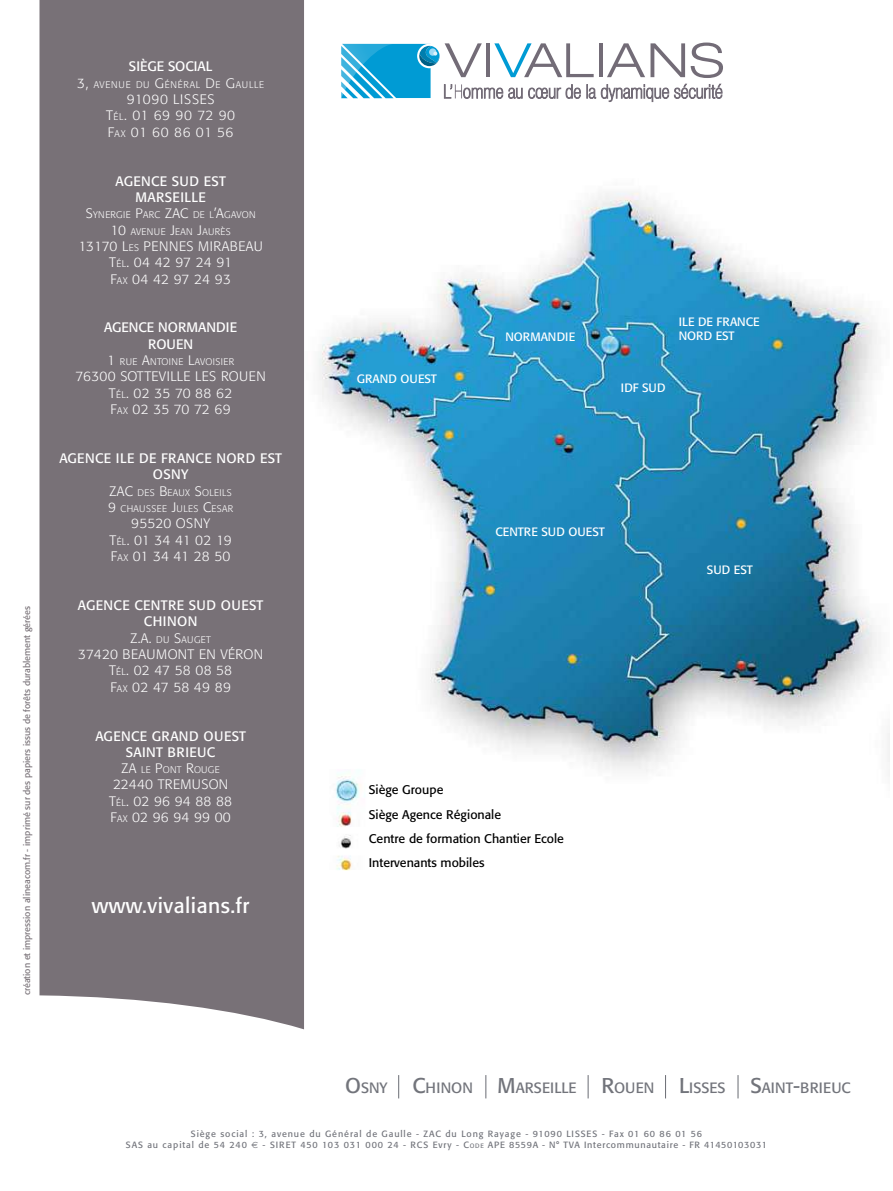
<style>
.page{position:relative;width:893px;height:1191px;background:#fff}
.page>*{position:absolute;margin:0;border:0;box-sizing:border-box;transform-origin:0 0}
.t1{font:21px "Formata";letter-spacing:.025em;color:#fff}
.t2{font:14.85px "Formata";color:#72747b}
.t3{font:300 13.65px/16.4px "Formata";letter-spacing:.02em;color:#fff}
.t4{font:13.65px/16.4px "Formata";letter-spacing:.025em;color:#fff;text-align:center}
.t5{font:300 13.65px/16.4px "Formata";letter-spacing:.05em;color:#fff;text-align:center}
.t6{font:13.65px/16.4px "Formata";letter-spacing:.02em;color:#fff;text-align:center}
.t7{font:13.65px/16.4px "Formata";color:#fff;text-align:center}
.t8{font:300 13.65px "Formata";color:#fff}
.t9{font:12.45px/25.5px "Formata";color:#000}
.t10{font:12px/14.4px "Formata";color:#fff}
.t11{font:300 9.45px/16.4px "Formata";letter-spacing:.035em;color:#fff;text-align:center}
.t12{font:300 9.45px "Formata";letter-spacing:.07em;color:#fff}
.t13{font:9px/10.8px "Formata";letter-spacing:.1em;color:#72747b;text-align:center}
.t14{font:9px "Formata";color:#787177}
.s1{font-size:13.65px}
.s2{font-size:9.45px}
.s3{font-style:inherit}
.s4{font-size:21.15px}
.s5{font-family:"Euro Sans"}
.s6{font-size:6.3px}
</style>
<div class="page">
<img style="left:318px;top:102px;width:572px;height:769px">
<div style="left:40px;top:0;width:264px;height:1029px;background:#787177"></div>
<svg style="left:341px;top:43px;width:382px;height:59px"></svg>
<svg style="left:737px;top:1075px;width:1px;height:23px"></svg>
<svg style="left:665px;top:1075px;width:1px;height:23px"></svg>
<svg style="left:588px;top:1075px;width:1px;height:23px"></svg>
<svg style="left:485px;top:1075px;width:1px;height:23px"></svg>
<svg style="left:398px;top:1075px;width:1px;height:23px"></svg>
<p class="t14" style="left:21px;top:995px;width:391px;rotate:-90deg">création et impression alineacom.fr - imprimé sur des papiers issus de forêts durablement gérées</p>
<p class="t6" style="left:129px;top:58px;width:64px">Siège social</p>
<p class="t12" style="left:77px;top:79px;width:188px"><span class="s1">3,</span> AVENUE DU <span class="s1">G</span>ÉNÉRAL <span class="s1">D</span>E <span class="s1">G</span>AULLE</p>
<p class="t5" style="left:106px;top:91px;width:131px">91090 LISSES<br>T<span class="s2">ÉL</span>. 01 69 90 72 90<br>F<span class="s2">AX</span> 01 60 86 01 56</p>
<p class="t6" style="left:115px;top:173px;width:112px">AGENCE SUD EST<br>MARSEILLE</p>
<p class="t11" style="left:86px;top:207px;width:171px"><span class="s1">S</span>YNERGI E <span class="s1">P</span>ARC <span class="s1">ZAC</span> DE L<span class="s1">’A</span>GAVON<br><span class="s1">10</span> AVENUE <span class="s1">J</span>EAN <span class="s1">J</span>AURÈS</p>
<p class="t3" style="left:78px;top:238px;width:83px">13170 L<span class="s2">ES</span> <span class="s3">PENNES</span></p>
<p class="t3" style="left:109px;top:238px;width:124px;text-indent:89px"><span class="s3">MIRABEAU<br></span>T<span class="s2">ÉL</span>. 04 42 97 24 91<br>F<span class="s2">AX</span> 04 42 97 24 93</p>
<p class="t7" style="left:104px;top:319px;width:135px">AGENCE NORMANDIE<br>ROUEN</p>
<p class="t11" style="left:107px;top:354px;width:128px"><span class="s1">1</span> RUE <span class="s1">A</span>NTOI NE <span class="s1">L</span>AVOISI ER</p>
<p class="t3" style="left:76px;top:368px;width:103px">76300 SOTTEVILLE</p>
<p class="t3" style="left:109px;top:368px;width:125px;text-indent:86px">LE S ROUEN<br>T<span class="s2">ÉL</span>. 02 35 70 88 62<br>F<span class="s2">AX</span> 02 35 70 72 69</p>
<p class="t4" style="left:59px;top:450px;width:224px">AGENCE ILE DE FRANCE NORD EST<br>OSNY</p>
<p class="t11" style="left:108px;top:484px;width:127px;text-align:left"><span class="s1">ZAC</span> DES <span class="s1">B</span>EAUX <span class="s1">S</span>OLEI LS<br><span class="s1">9</span> CHAUSS EE <span class="s1">J</span>ULES <span class="s1">C</span>ESAR</p>
<p class="t3" style="left:110px;top:515px;width:124px;text-indent:22px">95520 OSNY<br>T<span class="s2">ÉL</span>. 01 34 41 02 19<br>F<span class="s2">AX</span> 01 34 41 28 50</p>
<p class="t4" style="left:144px;top:597px;width:97px;text-align:left;text-indent:-66px">AGENCE CENTRE SUD <span class="s3">ouest<br></span>CHINON</p>
<p class="t11" style="left:131px;top:631px;width:82px"><span class="s1">Z.A.</span> DU <span class="s1">S</span>AUGET</p>
<p class="t8" style="left:78px;top:646px;width:63px"><span class="s3">37420</span> BEAUMONT</p>
<p class="t3" style="left:109px;top:646px;width:137px;text-indent:90px"><span class="s3">EN VÉRON<br></span>T<span class="s2">ÉL</span>. 02 47 58 08 58<br>F<span class="s2">AX</span> 02 47 58 49 89</p>
<p class="t4" style="left:95px;top:727px;width:152px">AGENCE GRAND OUEST<br>SAINT BRIEUC</p>
<p class="t11" style="left:122px;top:761px;width:100px"><span class="s1">ZA</span> LE <span class="s1">P</span>ONT <span class="s1">R</span>OUGE</p>
<p class="t3" style="left:109px;top:776px;width:124px">22440 TREMU SON<br>T<span class="s2">ÉL</span>. 02 96 94 88 88<br>F<span class="s2">AX</span> 02 96 94 99 00</p>
<h1 class="t1" style="left:92px;top:892px;width:159px">www.vivalians.fr</h1>
<p class="t10" style="left:357px;top:371px;width:82px">GRAND OUEST</p>
<p class="t10" style="left:505px;top:330px;width:71px">NORMANDIE</p>
<p class="t10" style="left:679px;top:314px;width:83px">ILE DE FRANCE<br>NORD EST</p>
<p class="t10" style="left:621px;top:381px;width:46px">IDF SUD</p>
<p class="t10" style="left:495px;top:524px;width:111px">CENTRE SUD OUEST</p>
<p class="t10" style="left:707px;top:563px;width:47px">SUD EST</p>
<p class="t9" style="left:369px;top:776px;width:134px">Siège Groupe<br>Siège Agence Régionale</p>
<p class="t9" style="left:369px;top:827px;width:197px;line-height:24px">Centre de formation Chantier Ecole<br>Intervenants mobiles</p>
<p class="t2" style="left:345px;top:1078px;width:26px"><span class="s4">O</span>SNY</p>
<p class="t2" style="left:412px;top:1078px;width:60px"><span class="s4">C</span>HINON</p>
<p class="t2" style="left:498px;top:1078px;width:156px"><span class="s4">M</span>ARSEILLE <span class="s4">R</span>OU EN</p>
<p class="t2" style="left:679px;top:1078px;width:163px"><span class="s4">L</span>ISSES <span class="s4">S</span>AINT<span class="s4">-</span>BRI EUC</p>
<p class="t13" style="left:126px;top:1128px;width:643px">Siège social : 3, avenue du Général de Gaulle - ZAC du Long Rayage - 91090 LISSES - Fax 01 60 86 01 56<br>SAS au capital de 54 240 <span class="s5">€</span> - SIRET 450 103 031 000 24 - RCS Evry - C<span class="s6">ODE</span> APE 8559A - N° TVA Intercommunautaire - FR 41450103031</p>
</div>
